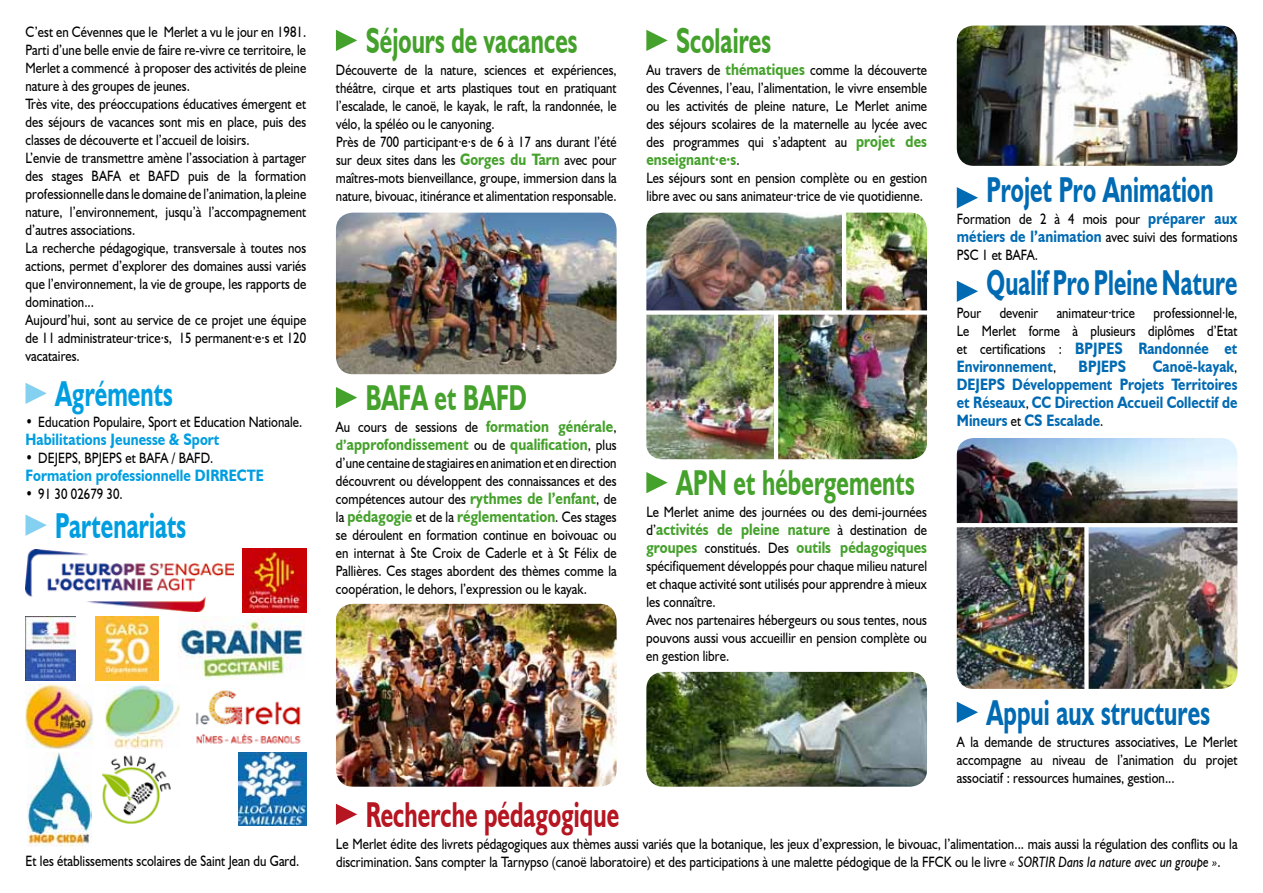
<style>
.page{position:relative;width:1263px;height:893px;background:#fff}
.page>*{position:absolute;margin:0;border:0;box-sizing:border-box;transform-origin:0 0}
.t1{font:700 36px "Humanist 521 BT";letter-spacing:.005em;color:#44a12b;scale:.65 1}
.t2{font:700 36px "Humanist 521 BT";letter-spacing:.005em;color:#006ab3;scale:.65 1}
.t3{font:700 36px "Humanist 521 BT";letter-spacing:.005em;color:#009ee0;scale:.65 1}
.t4{font:700 36px "Humanist 521 BT";letter-spacing:.005em;color:#006ab3;scale:.64 1}
.t5{font:700 36px "Humanist 521 BT";letter-spacing:.005em;color:#b51621;scale:.65 1}
.t6{font:700 16.5px/18px "Humanist 521 BT";letter-spacing:.005em;color:#44a12b;scale:.85 1}
.t7{font:700 16.5px/18px "Humanist 521 BT";letter-spacing:.005em;color:#006ab3;text-align:justify;scale:.84 1}
.t8{font:700 16.5px "Humanist 521 BT";letter-spacing:.005em;color:#009ee0;scale:.85 1}
.t9{font:15px/18px "Humanist 521 BT";letter-spacing:.005em;color:#000;text-align:justify;scale:.85 1}
.t10{font:15px/18px "Humanist 521 BT";letter-spacing:.005em;color:#000;scale:.84 1}
.s1{font-weight:700;font-size:16.5px;color:#44a12b}
.s2{font-weight:400;font-size:15px;color:#000}
.s3{font-size:15px}
.s4{font-weight:700;font-size:16.5px;color:#006ab3}
.s5{font-style:italic}
</style>
<div class="page">
<svg style="left:26px;top:383px;width:21px;height:21px"></svg>
<svg style="left:26px;top:515px;width:21px;height:21px"></svg>
<img style="left:26px;top:550px;width:208px;height:61px">
<img style="left:242px;top:549px;width:64px;height:63px">
<img style="left:95px;top:617px;width:64px;height:63px">
<img style="left:26px;top:617px;width:49px;height:63px">
<img style="left:105px;top:685px;width:75px;height:63px">
<img style="left:26px;top:685px;width:67px;height:63px">
<img style="left:179px;top:617px;width:126px;height:63px">
<img style="left:27px;top:753px;width:65px;height:93px">
<img style="left:102px;top:755px;width:68px;height:69px">
<img style="left:196px;top:690px;width:105px;height:54px">
<svg style="left:336px;top:30px;width:21px;height:21px"></svg>
<svg style="left:336px;top:387px;width:21px;height:21px"></svg>
<svg style="left:646px;top:30px;width:22px;height:21px"></svg>
<svg style="left:646px;top:472px;width:22px;height:21px"></svg>
<img style="left:646px;top:672px;width:281px;height:115px">
<img style="left:646px;top:315px;width:128px;height:144px">
<svg style="left:957px;top:187px;width:21px;height:21px"></svg>
<svg style="left:957px;top:281px;width:21px;height:21px"></svg>
<svg style="left:957px;top:702px;width:21px;height:21px"></svg>
<img style="left:957px;top:438px;width:280px;height:85px">
<img style="left:1089px;top:527px;width:148px;height:162px">
<img style="left:957px;top:527px;width:127px;height:162px">
<img style="left:336px;top:604px;width:281px;height:183px">
<img style="left:336px;top:213px;width:281px;height:161px">
<svg style="left:336px;top:804px;width:21px;height:21px"></svg>
<img style="left:957px;top:26px;width:280px;height:140px">
<img style="left:238px;top:753px;width:68px;height:72px">
<img style="left:646px;top:213px;width:196px;height:97px">
<img style="left:778px;top:315px;width:149px;height:144px">
<img style="left:846px;top:213px;width:81px;height:97px">
<p class="t9" style="left:26px;top:23px;width:332px;text-align:left">C’est en Cévennes que le Merlet a vu le jour en 1981.<br>Parti d’une belle envie de faire re-vivre ce territoire, le Merlet a commencé à proposer des activités de pleine nature à des groupes de jeunes.<br>Très vite, des préoccupations éducatives émergent et des séjours de vacances sont mis en place, puis des classes de découverte et l’accueil de loisirs.<br>L’envie de transmettre amène l’association à partager des stages BAFA et BAFD puis de la formation professionnelle dansle domaine de l’animation, la pleine nature, l’environnement, jusqu’à l’accompagnement d’autres associations.<br>La recherche pédagogique, transversale à toutes nos actions, permet d’explorer des domaines aussi variés que l’environnement, la vie de groupe, les rapports de domination...<br>Aujourd’hui, sont au service de ce projet une équipe de 11 administrateur·trice·s, 15 permanent·e·s et 120 vacataires.</p>
<h1 class="t3" style="left:55px;top:371px;width:182px">Agréments</h1>
<p class="t9" style="left:26px;top:412px;width:327px">• Education Populaire, Sport et Education Nationale.</p>
<p class="t8" style="left:26px;top:429px;width:230px">Habilitations Jeunesse &amp; Sport</p>
<p class="t9" style="left:26px;top:448px;width:223px">• DEJEPS, BPJEPS et BAFA / BAFD.</p>
<p class="t8" style="left:26px;top:465px;width:282px">Formation professionnelle DIRRECTE</p>
<p class="t9" style="left:26px;top:484px;width:116px">• 91 30 02679 30.</p>
<h1 class="t3" style="left:55px;top:503px;width:203px">Partenariats</h1>
<p class="t9" style="left:26px;top:852px;width:324px">Et les établissements scolaires de Saint Jean du Gard.</p>
<h1 class="t1" style="left:366px;top:18px;width:327px">Séjours de vacances</h1>
<p class="t10" style="left:336px;top:61px;width:336px">Découverte de la nature, sciences et expériences, théâtre, cirque et arts plastiques tout en pratiquant l’escalade, le canoë, le kayak, le raft, la randonnée, le vélo, la spéléo ou le canyoning.<br>Près de 700 participant·e·s de 6 à 17 ans durant l’été sur deux sites dans les <span class="s1">Gorges du Tarn</span> avec pour maîtres-mots bienveillance, groupe, immersion dans la nature, bivouac, itinérance et alimentation responsable.</p>
<h1 class="t1" style="left:676px;top:18px;width:148px">Scolaires</h1>
<p class="t9" style="left:646px;top:61px;width:332px">Au travers de <span class="s1">thématiques</span> comme la découverte des Cévennes, l’eau, l’alimentation, le vivre ensemble ou les activités de pleine nature, Le Merlet anime des séjours scolaires de la maternelle au lycée avec des programmes qui s’adaptent au <span class="s1">projet des</span></p>
<p class="t6" style="left:646px;top:150px;width:111px">enseignant·e·s<span class="s2">.</span></p>
<p class="t9" style="left:646px;top:169px;width:332px">Les séjours sont en pension complète ou en gestion libre avec ou sans animateur·trice de vie quotidienne.</p>
<h1 class="t1" style="left:366px;top:375px;width:250px">BAFA et BAFD</h1>
<p class="t9" style="left:336px;top:418px;width:332px">Au cours de sessions de <span class="s1">formation générale</span>,</p>
<p class="t6" style="left:336px;top:435px;width:332px"><span class="s3">d’</span>approfondissement <span class="s2">ou de</span> qualification<span class="s2">, plus</span></p>
<p class="t9" style="left:336px;top:454px;width:332px">d’une centaine de stagiaires en animation et en direction découvrent ou développent des connaissances et des compétences autour des <span class="s1">rythmes de l’enfant</span>, de</p>
<p class="t6" style="left:336px;top:507px;width:332px"><span class="s2">la</span> pédagogie <span class="s2">et de la</span> réglementation<span class="s2">. Ces stages</span></p>
<p class="t9" style="left:336px;top:526px;width:332px">se déroulent en formation continue en boivouac ou en internat à Ste Croix de Caderle et à St Félix de Pallières. Ces stages abordent des thèmes comme la coopération, le dehors, l’expression ou le kayak.</p>
<h1 class="t1" style="left:676px;top:460px;width:368px">APN et hébergements</h1>
<p class="t9" style="left:646px;top:503px;width:332px">Le Merlet anime des journées ou des demi-journées</p>
<p class="t6" style="left:646px;top:520px;width:332px"><span class="s2">d’</span>activités de pleine nature <span class="s2">à destination de </span>groupes <span class="s2">constitués. Des</span> outils pédagogiques</p>
<p class="t9" style="left:646px;top:557px;width:332px;text-align:left">spécifiquement développés pour chaque milieu naturel et chaque activité sont utilisés pour apprendre à mieux les connaître.<br>Avec nos partenaires hébergeurs ou sous tentes, nous pouvons aussi vous accueillir en pension complète ou en gestion libre.</p>
<h1 class="t2" style="left:986px;top:167px;width:351px">Projet Pro Animation</h1>
<p class="t9" style="left:957px;top:210px;width:332px">Formation de 2 à 4 mois pour <span class="s4">préparer aux métiers de l’animation</span> avec suivi des formations PSC 1 et BAFA.</p>
<h1 class="t4" style="left:986px;top:261px;width:393px">Qualif Pro Pleine Nature</h1>
<p class="t10" style="left:957px;top:303px;width:336px;text-align:justify">Pour devenir animateur·trice professionnel·le, Le Merlet forme à plusieurs diplômes d’Etat et certifications : <span class="s4">BPJPES Randonnée et</span></p>
<p class="t7" style="left:957px;top:356px;width:120px">Environnement<span class="s2">,</span></p>
<p class="t7" style="left:1078px;top:356px;width:58px">BPJEPS</p>
<p class="t7" style="left:957px;top:356px;width:336px;text-indent:196px">Canoë-kayak<span class="s2">, </span>DEJEPS Développement Projets Territoires et Réseaux<span class="s2">,</span> CC Direction Accueil Collectif de Mineurs <span class="s2">et</span> CS Escalade<span class="s2">.</span></p>
<h1 class="t2" style="left:986px;top:690px;width:345px">Appui aux structures</h1>
<p class="t9" style="left:957px;top:733px;width:332px">A la demande de structures associatives, Le Merlet accompagne au niveau de l’animation du projet associatif : ressources humaines, gestion...</p>
<h1 class="t5" style="left:366px;top:792px;width:391px">Recherche pédagogique</h1>
<p class="t9" style="left:336px;top:835px;width:1062px">Le Merlet édite des livrets pédagogiques aux thèmes aussi variés que la botanique, les jeux d’expression, le bivouac, l’alimentation... mais aussi la régulation des conflits ou la discrimination. Sans compter la Tarnypso (canoë laboratoire) et des participations à une malette pédogique de la FFCK ou le livre <span class="s5">« SORTIR Dans la nature avec un groupe »</span>.</p>
</div>
